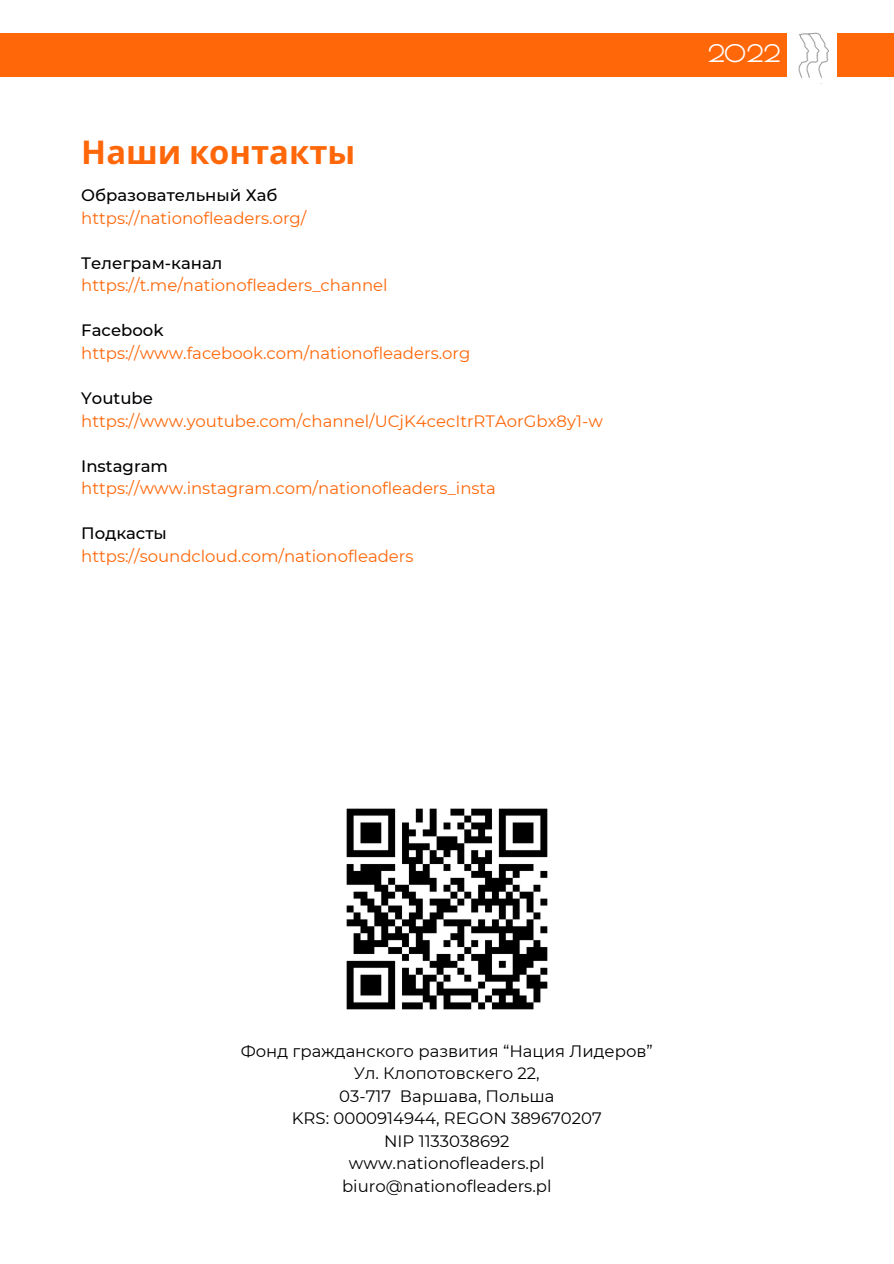
<style>
.page{position:relative;width:894px;height:1264px;background:#fff}
.page>*{position:absolute;margin:0;border:0;box-sizing:border-box;transform-origin:0 0}
.t1{font:700 32.7px "Noto Sans";color:#ff6709}
.t2{font:700 23.7px "Poiret One";color:#fff}
.t3{font:16.5px "Montserrat";color:#ff6709}
.t4{font:16.5px "Montserrat";color:#000}
.t5{font:500 16.5px "Montserrat";color:#000}
</style>
<div class="page">
<div style="left:0;top:33px;width:786px;height:44px;background:#ff6709"></div>
<img style="left:798px;top:32px;width:31px;height:46px">
<div style="left:836px;top:33px;width:57px;height:44px;background:#ff6709"></div>
<img style="left:346px;top:808px;width:202px;height:202px">
<h2 class="t1" style="left:81px;top:129px;width:275px">Наши контакты</h2>
<h1 class="t5" style="left:81px;top:185px;width:197px">Образовательный Хаб</h1>
<p class="t3" style="left:81px;top:208px;width:227px">https://nationofleaders.org/</p>
<p class="t5" style="left:81px;top:253px;width:142px">Телеграм-канал</p>
<p class="t3" style="left:81px;top:275px;width:308px">https://t.me/nationofleaders_channel</p>
<p class="t5" style="left:81px;top:320px;width:84px">Facebook</p>
<p class="t3" style="left:81px;top:343px;width:390px">https://www.facebook.com/nationofleaders.org</p>
<p class="t5" style="left:81px;top:388px;width:73px">Youtube</p>
<p class="t3" style="left:81px;top:410px;width:523px">https://www.youtube.com/channel/UCjK4cecItrRTAorGbx8y1-w</p>
<p class="t5" style="left:81px;top:455px;width:88px">Instagram</p>
<p class="t3" style="left:81px;top:478px;width:416px">https://www.instagram.com/nationofleaders_insta</p>
<p class="t5" style="left:81px;top:523px;width:87px">Подкасты</p>
<p class="t3" style="left:81px;top:545px;width:334px">https://soundcloud.com/nationofleaders</p>
<p class="t2" style="left:707px;top:40px;width:74px">2022</p>
<p class="t4" style="left:240px;top:1040px;width:413px">Фонд гражданского развития “Нация Лидеров”</p>
<p class="t4" style="left:354px;top:1063px;width:187px">Ул. Клопотовскего 22,</p>
<p class="t4" style="left:339px;top:1085px;width:216px">03-717 Варшава, Польша</p>
<p class="t4" style="left:292px;top:1108px;width:311px">KRS: 0000914944, REGON 389670207</p>
<p class="t4" style="left:384px;top:1130px;width:127px">NIP 1133038692</p>
<p class="t4" style="left:349px;top:1153px;width:197px">www.nationofleaders.pl</p>
<p class="t4" style="left:342px;top:1175px;width:211px">biuro@nationofleaders.pl</p>
</div>
